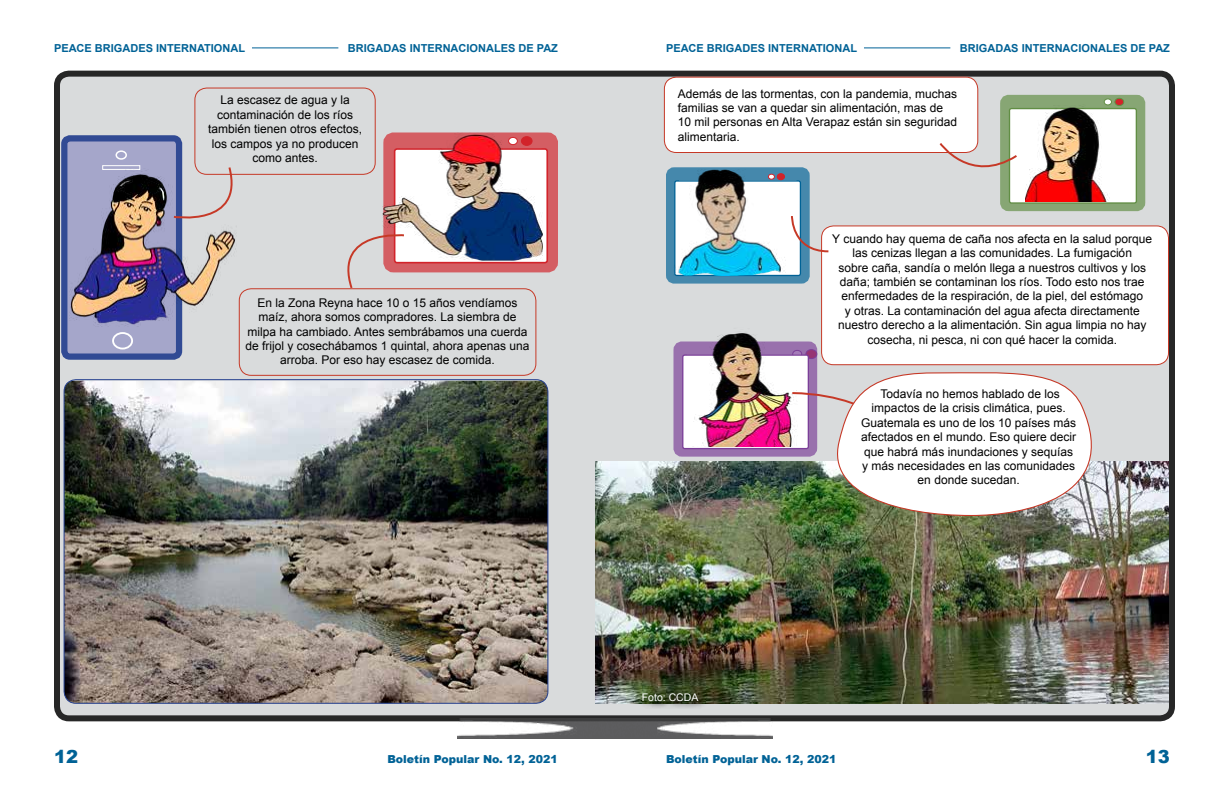
<style>
.page{position:relative;width:1224px;height:792px;background:#fff}
.page>*{position:absolute;margin:0;border:0;box-sizing:border-box;transform-origin:0 0}
.t1{font:900 18px "Arial";color:#006296}
.t2{font:12px/14.4px "Arial";color:#000;text-align:center}
.t3{font:700 11px "Arial";color:#006296}
.t4{font:900 11px "Arial";color:#006296}
.t5{font:10.5px "Arial";color:#fff}
</style>
<div class="page">
<hr style="left:864px;top:48px;width:86px;height:1px;background:#006296">
<hr style="left:252px;top:48px;width:86px;height:1px;background:#006296">
<div style="left:57px;top:74px;width:1115px;height:644px;background:#d3d5d6;border-radius:12px"></div>
<div style="left:54px;top:71px;width:1121px;height:650px;border:6px solid #000;border-radius:12px"></div>
<div style="left:64px;top:138px;width:115px;height:219px;background:#a2a2c9;border-radius:6px"></div>
<div style="left:61px;top:135px;width:121px;height:225px;border:6px solid #25408f;border-radius:6px"></div>
<div style="left:116px;top:150px;width:11px;height:10px;border:2px solid #fff;border-radius:50%"></div>
<svg style="left:102px;top:165px;width:39px;height:4px"></svg>
<div style="left:112px;top:332px;width:21px;height:18px;border:2px solid #fff;border-radius:50%"></div>
<img style="left:70px;top:169px;width:169px;height:157px">
<div style="left:383px;top:133px;width:175px;height:139px;border:16px solid #d2232a;border-radius:2px"></div>
<img style="left:367px;top:133px;width:187px;height:129px">
<img style="left:64px;top:381px;width:484px;height:322px">
<div style="left:194px;top:88px;width:182px;height:87px;border:1px solid #c63927;border-radius:12px"></div>
<div style="left:239px;top:288px;width:297px;height:88px;border:1px solid #c63927;border-radius:12px"></div>
<svg style="left:172px;top:165px;width:73px;height:62px"></svg>
<svg style="left:333px;top:229px;width:73px;height:61px"></svg>
<div style="left:1000px;top:95px;width:145px;height:116px;border:13px solid #618e44;border-radius:2px"></div>
<div style="left:1010px;top:109px;width:126px;height:94px;background:#fff;border-radius:2px"></div>
<div style="left:1009px;top:108px;width:128px;height:96px;border:1px solid #618e44;border-radius:2px"></div>
<div style="left:1104px;top:99px;width:8px;height:6px;background:#fff;border-radius:50%"></div>
<div style="left:1104px;top:99px;width:8px;height:6px;border:1px solid #618e44;border-radius:50%"></div>
<div style="left:1115px;top:98px;width:9px;height:8px;background:#d2232a;border-radius:50%"></div>
<div style="left:1115px;top:98px;width:9px;height:8px;border:1px solid #618e44;border-radius:50%"></div>
<img style="left:1026px;top:104px;width:92px;height:98px">
<div style="left:666px;top:167px;width:144px;height:117px;border:13px solid #006296;border-radius:2px"></div>
<div style="left:675px;top:181px;width:125px;height:94px;background:#fff;border-radius:2px"></div>
<div style="left:674px;top:180px;width:127px;height:96px;border:1px solid #006296;border-radius:2px"></div>
<img style="left:666px;top:169px;width:125px;height:106px">
<div style="left:664px;top:77px;width:314px;height:76px;background:#fff;border-radius:12px"></div>
<div style="left:664px;top:77px;width:314px;height:76px;border:1px solid #c63927;border-radius:12px"></div>
<div style="left:822px;top:226px;width:346px;height:139px;background:#fff;border-radius:12px"></div>
<div style="left:821px;top:225px;width:348px;height:140px;border:1px solid #c63927;border-radius:12px"></div>
<svg style="left:938px;top:142px;width:79px;height:43px"></svg>
<svg style="left:790px;top:214px;width:40px;height:39px"></svg>
<img style="left:457px;top:719px;width:316px;height:19px">
<div style="left:673px;top:342px;width:144px;height:115px;border:13px solid #7b3f98;border-radius:2px"></div>
<div style="left:683px;top:355px;width:125px;height:94px;background:#fff;border-radius:2px"></div>
<div style="left:682px;top:354px;width:127px;height:95px;border:1px solid #7b3f98;border-radius:2px"></div>
<img style="left:673px;top:333px;width:126px;height:114px">
<svg style="left:790px;top:391px;width:35px;height:22px"></svg>
<img style="left:595px;top:462px;width:574px;height:242px">
<svg style="left:825px;top:372px;width:297px;height:145px"></svg>
<div style="left:641px;top:691px;width:66px;height:18px;background:#000;opacity:.75"></div>
<p class="t3" style="left:54px;top:40px;width:193px">PEACE BRIGADES INTERNATIONAL</p>
<p class="t3" style="left:348px;top:40px;width:212px">BRIGADAS INTERNACIONALES DE PAZ</p>
<p class="t2" style="left:208px;top:93px;width:156px">La escasez de agua y la contaminación de los ríos también tienen otros efectos, los campos ya no producen como antes.</p>
<p class="t2" style="left:246px;top:296px;width:286px">En la Zona Reyna hace 10 o 15 años vendíamos maíz, ahora somos compradores. La siembra de milpa ha cambiado. Antes sembrábamos una cuerda de frijol y cosechábamos 1 quintal, ahora apenas una arroba. Por eso hay escasez de comida.</p>
<p class="t3" style="left:666px;top:40px;width:193px">PEACE BRIGADES INTERNATIONAL</p>
<p class="t3" style="left:960px;top:40px;width:212px">BRIGADAS INTERNACIONALES DE PAZ</p>
<p class="t2" style="left:678px;top:86px;width:281px;text-align:left">Además de las tormentas, con la pandemia, muchas familias se van a quedar sin alimentación, mas de 10 mil personas en Alta Verapaz están sin seguridad alimentaria.</p>
<p class="t2" style="left:832px;top:231px;width:321px">Y cuando hay quema de caña nos afecta en la salud porque las cenizas llegan a las comunidades. La fumigación<br>sobre caña, sandía o melón llega a nuestros cultivos y los daña; también se contaminan los ríos. Todo esto nos trae enfermedades de la respiración, de la piel, del estómago<br>y otras. La contaminación del agua afecta directamente nuestro derecho a la alimentación. Sin agua limpia no hay cosecha, ni pesca, ni con qué hacer la comida.</p>
<p class="t5" style="left:642px;top:691px;width:58px">Foto: CCDA</p>
<p class="t2" style="left:861px;top:387px;width:216px">Todavía no hemos hablado de los impactos de la crisis climática, pues.<br>Guatemala es uno de los 10 países más afectados en el mundo. Eso quiere decir que habrá más inundaciones y sequías y más necesidades en las comunidades en donde sucedan.</p>
<h1 class="t1" style="left:54px;top:743px;width:26px">12</h1>
<p class="t4" style="left:387px;top:751px;width:172px">Boletín Popular No. 12, 2021</p>
<p class="t4" style="left:666px;top:751px;width:172px">Boletín Popular No. 12, 2021</p>
<h1 class="t1" style="left:1146px;top:743px;width:26px">13</h1>
</div>
